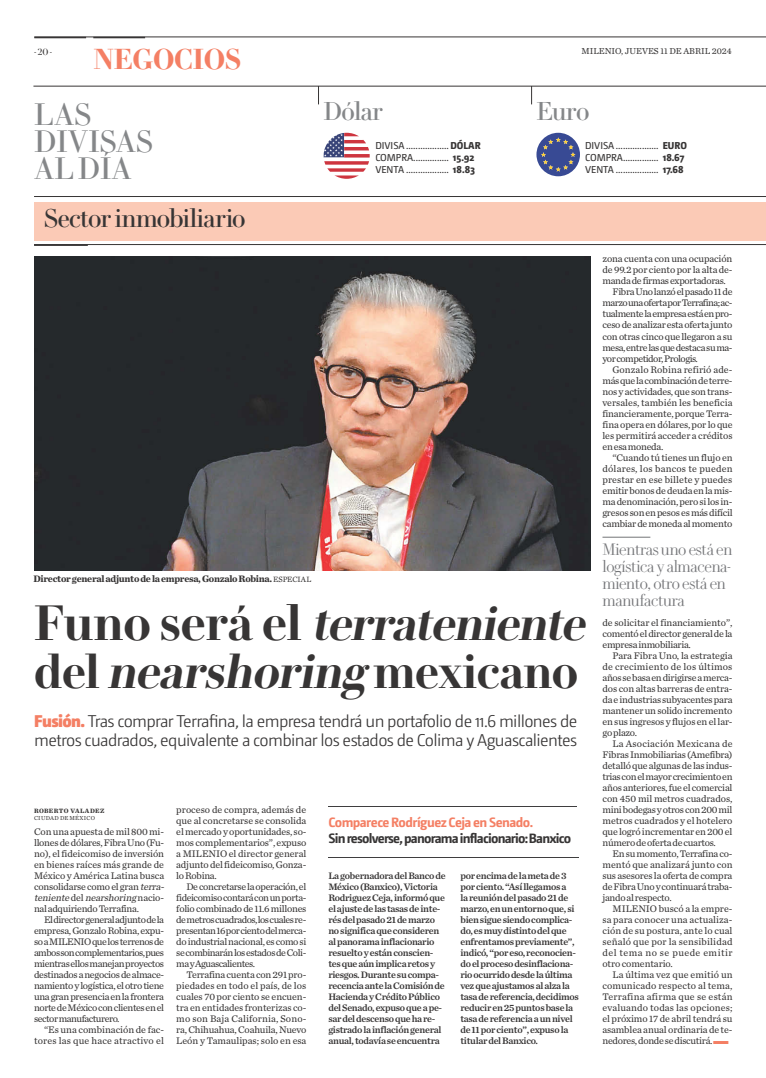
<style>
.page{position:relative;width:766px;height:1078px;background:#fff}
.page>*{position:absolute;margin:0;border:0;box-sizing:border-box;transform-origin:0 0}
.t1{font:63.4px "Chronicle Text G2";color:#f47f64;scale:.53 1}
.t2{font:italic 600 46px/48px "Le Jeune Deck";color:#373535}
.t3{font:30px/27px "Le Jeune Deck";color:#858789}
.t4{font:600 28px "Le Jeune Deck";letter-spacing:-.01em;color:#f47f64}
.t5{font:25px "Le Jeune Deck";letter-spacing:-.025em;color:#373535}
.t6{font:25px "Le Jeune Deck";letter-spacing:-.025em;color:#858789}
.t7{font:300 17px/19px "Camingo";letter-spacing:-.035em;color:#373535}
.t8{font:300 16px/17px "Le Jeune Deck";letter-spacing:-.02em;color:#737477}
.t9{font:700 13.5px "Camingo";letter-spacing:-.06em;color:#373535}
.t10{font:700 13.5px "Camingo";letter-spacing:-.04em;color:#f47f64}
.t11{font:10px/11px "Chronicle Text G2";letter-spacing:-.02em;color:#373535;text-align:justify}
.t12{font:10px/12px "Camingo";color:#373535}
.t13{font:10px "Chronicle Text G2";letter-spacing:-.04em;color:#373535}
.t14{font:10px "Chronicle Text G2";letter-spacing:-.05em;color:#373535}
.t15{font:10px "Chronicle Text G2";letter-spacing:.005em;color:#373535}
.t16{font:10px/11px "Chronicle Text G2";letter-spacing:.015em;color:#373535;text-align:right}
.t17{font:10px "Chronicle Text G2";letter-spacing:.01em;color:#373535}
.t18{font:10px "Chronicle Text G2";letter-spacing:.02em;color:#373535}
.t19{font:9.8px/11px "Chronicle Text G2 Semi";letter-spacing:-.03em;color:#373535}
.t20{font:700 9.8px "Chronicle Text G2";letter-spacing:-.03em;color:#373535}
.t21{font:9px "Chronicle Text G2";color:#373535}
.t22{font:9px "Le Jeune Deck";color:#373535}
.t23{font:700 6.5px "Chronicle Text G2";letter-spacing:.05em;color:#373535}
.t24{font:6px "Chronicle Text G2";letter-spacing:.05em;color:#373535}
.s1{font-weight:800}
.s2{font-weight:400;font-size:8px}
.s3{font-style:normal;font-size:48px}
.s4{font-style:normal}
.s5{font-weight:900;color:#f47f64}
.s6{font-style:italic}
</style>
<div class="page">
<hr style="left:34px;top:37px;width:731px;height:1px;background:#373535">
<svg style="left:531px;top:87px;width:1px;height:17px"></svg>
<svg style="left:318px;top:87px;width:1px;height:17px"></svg>
<hr style="left:33px;top:86px;width:732px;height:1px;background:#373535">
<hr style="left:34px;top:196px;width:731px;height:1px;background:#373535">
<hr style="left:34px;top:244px;width:54px;height:2px;background:#373535">
<hr style="left:34px;top:244px;width:731px;height:1px;background:#373535">
<svg style="left:536px;top:133px;width:44px;height:43px"></svg>
<svg style="left:323px;top:133px;width:46px;height:46px"></svg>
<img style="left:34px;top:256px;width:556px;height:314px">
<hr style="left:328px;top:856px;width:251px;height:1px;background:#3f3e3f">
<hr style="left:328px;top:806px;width:249px;height:1px;background:#3f3e3f">
<hr style="left:602px;top:537px;width:48px;height:1px;background:#737477">
<div style="left:34px;top:202px;width:731px;height:38px;background:#fbcab6"></div>
<p class="t22" style="left:34px;top:47px;width:20px">- 20 -</p>
<h3 class="t4" style="left:93px;top:46px;width:149px">NEGOCIOS</h3>
<p class="t21" style="left:581px;top:47px;width:152px">MILENIO, JUEVES 11 DE ABRIL 2024</p>
<h3 class="t3" style="left:34px;top:104px;width:120px">LAS<br>DIVISAS<br>AL DÍA</h3>
<h3 class="t5" style="left:44px;top:206px;width:203px">Sector inmobiliario</h3>
<h3 class="t6" style="left:323px;top:100px;width:61px">Dólar</h3>
<h3 class="t6" style="left:536px;top:100px;width:54px">Euro</h3>
<p class="t12" style="left:375px;top:140px;width:107px">DIVISA ..................<span class="s1">DÓLAR<br></span>COMPRA............... <span class="s1">15.92<br></span>VENTA .................. <span class="s1">18.83</span></p>
<p class="t12" style="left:585px;top:140px;width:103px">DIVISA .................. <span class="s1">EURO<br></span>COMPRA............... <span class="s1">18.67<br></span>VENTA .................. <span class="s1">17.68</span></p>
<p class="t11" style="left:602px;top:254px;width:131px">zona cuenta con una ocupación</p>
<p class="t11" style="left:602px;top:265px;width:131px">de 99.2 por ciento por la alta de-</p>
<p class="t11" style="left:602px;top:276px;width:125px">manda de firmas exportadoras.</p>
<p class="t11" style="left:612px;top:287px;width:121px">Fibra Uno lanzó el pasado 11 de</p>
<p class="t14" style="left:602px;top:299px;width:131px">marzo una oferta por Terrafina; ac-</p>
<p class="t13" style="left:602px;top:310px;width:131px">tualmente la empresa está en pro-</p>
<p class="t11" style="left:602px;top:320px;width:131px">ceso de analizar esta oferta junto</p>
<p class="t11" style="left:602px;top:331px;width:131px">con otras cinco que llegaron a su</p>
<p class="t13" style="left:602px;top:343px;width:131px">mesa, entre las que destaca su ma-</p>
<p class="t14" style="left:602px;top:354px;width:97px">yor competidor, Prologis.</p>
<p class="t15" style="left:612px;top:365px;width:121px">Gonzalo Robina refirió ade-</p>
<p class="t11" style="left:602px;top:375px;width:131px">más que la combinación de terre-</p>
<p class="t11" style="left:602px;top:386px;width:131px">nos y actividades, que son trans-</p>
<p class="t15" style="left:602px;top:398px;width:131px">versales, también les beneficia</p>
<p class="t11" style="left:602px;top:408px;width:131px">financieramente, porque Terra-</p>
<p class="t11" style="left:602px;top:419px;width:132px">fina opera en dólares, por lo que</p>
<p class="t11" style="left:602px;top:430px;width:131px">les permitirá acceder a créditos</p>
<p class="t11" style="left:602px;top:441px;width:62px">en esa moneda.</p>
<p class="t11" style="left:612px;top:452px;width:121px">“Cuando tú tienes un flujo en</p>
<p class="t18" style="left:602px;top:464px;width:132px">dólares, los bancos te pueden</p>
<p class="t17" style="left:602px;top:475px;width:131px">prestar en ese billete y puedes</p>
<p class="t11" style="left:602px;top:485px;width:131px">emitir bonos de deuda en la mis-</p>
<p class="t11" style="left:602px;top:496px;width:131px">ma denominación, pero si los in-</p>
<p class="t11" style="left:602px;top:507px;width:131px">gresos son en pesos es más difícil</p>
<p class="t11" style="left:602px;top:518px;width:131px">cambiar de moneda al momento</p>
<p class="t20" style="left:33px;top:574px;width:279px">Director general adjunto de la empresa, Gonzalo Robina. <span class="s2">ESPECIAL</span></p>
<h2 class="t2" style="left:34px;top:602px;width:560px"><span class="s3">F u n o s e r á e l</span> terrateniente <span class="s4">d e l</span> nearshoring <span class="s4">m e x i c a n o</span></h2>
<h3 class="t7" style="left:34px;top:712px;width:544px"><span class="s5">Fusión.</span> Tras comprar Terrafina, la empresa tendrá un portafolio de 11.6 millones de metros cuadrados, equivalente a combinar los estados de Colima y Aguascalientes</h3>
<p class="t23" style="left:34px;top:807px;width:72px">ROBERTO VALADEZ</p>
<p class="t24" style="left:34px;top:815px;width:62px">CIUDAD DE MÉXICO</p>
<p class="t11" style="left:34px;top:826px;width:133px;text-align:left">Con una apuesta de mil 800 mi&shy;llones de dólares, Fibra Uno (Fu&shy;no), el fideicomiso de inversión en bienes raíces más grande de<br>México y América Latina busca consolidarse como el gran <span class="s6">terra&shy;teniente</span> d e l <span class="s6">nearshoring</span> n a c i o - nal adquiriendo Terrafina.</p>
<p class="t11" style="left:34px;top:914px;width:131px;text-indent:10px">El director general adjunto de la empresa, Gonzalo Robina, expu&shy;so a MILENIO que los terrenos de ambos son complementarios, pues mientras ellos manejan proyectos destinados a negocios de almace&shy;namiento y logística, el otro tiene una gran presencia en la frontera norte de México con clientes en el sector manufacturero.</p>
<p class="t16" style="left:34px;top:1024px;width:131px">“Es una combinación de fac&shy;tores las que hace atractivo el</p>
<p class="t11" style="left:176px;top:804px;width:132px">proceso de compra, además de que al concretarse se consolida el mercado y oportunidades, so&shy;mos complementarios”, expuso a MILENIO el director general adjunto del fideicomiso, Gonza&shy;lo Robina.</p>
<p class="t11" style="left:176px;top:881px;width:132px;text-indent:10px">De concretarse la operación, el fideicomiso contará con un porta&shy;folio combinado de 11.6 millones de metros cuadrados, los cuales re&shy;presentan 16 por ciento del merca&shy;do industrial nacional, es como si se combinarán los estados de Coli&shy;ma y Aguascalientes.</p>
<p class="t11" style="left:176px;top:969px;width:131px;text-indent:10px">Terrafina cuenta con 291 pro&shy;piedades en todo el país, de los cuales 70 por ciento se encuen&shy;tra en entidades fronterizas co&shy;mo son Baja California, Sono&shy;ra, Chihuahua, Coahuila, Nuevo León y Tamaulipas; solo en esa</p>
<h3 class="t10" style="left:328px;top:815px;width:206px">Comparece Rodríguez Ceja en Senado.</h3>
<h3 class="t9" style="left:328px;top:831px;width:244px">Sin resolverse, panorama inflacionario: Banxico</h3>
<p class="t19" style="left:328px;top:870px;width:119px">La gobernadora del Banco de<br>México (Banxico), Victoria<br>Rodriguez Ceja, informó que el ajuste de las tasas de inte&shy;rés del pasado 21 de marzo no significa que consideren al panorama inflacionario resuelto y están conscien&shy;tes que aún implica retos y riesgos. Durante su compa&shy;recencia ante la Comisión de<br>Hacienda y Crédito Público del Senado, expuso que a pe&shy;sar del descenso que ha re&shy;gistrado la inflación general anual, todavía se encuentra</p>
<p class="t19" style="left:460px;top:870px;width:120px">por encima de la meta de 3 por ciento. “Así llegamos a<br>la reunión del pasado 21 de marzo, en un entorno que, si bien sigue siendo complica&shy;do, es muy distinto del que enfrentamos previamente”, indicó, “por eso, reconocien&shy;do el proceso desinflaciona&shy;rio ocurrido desde la última vez que ajustamos al alza la tasa de referencia, decidimos reducir en 25 puntos base la tasa de referencia a un nivel de 11 por ciento”, expuso la titular del Banxico.</p>
<h3 class="t8" style="left:602px;top:542px;width:131px">Mientras uno está en logística y almacena&shy;miento, otro está en manufactura</h3>
<p class="t11" style="left:602px;top:617px;width:131px">de solicitar el financiamiento”, comentó el director general de la empresa inmobiliaria.</p>
<p class="t11" style="left:602px;top:650px;width:131px;text-indent:10px">Para Fibra Uno, la estrategia de crecimiento de los últimos años se basa en dirigirse a merca&shy;dos con altas barreras de entra&shy;da e industrias subyacentes para mantener un solido incremento en sus ingresos y flujos en el lar&shy;go plazo.</p>
<p class="t11" style="left:602px;top:738px;width:132px;text-indent:10px">La Asociación Mexicana de Fibras Inmobiliarias (Amefibra) detalló que algunas de las indus&shy;trias con el mayor crecimiento en años anteriores, fue el comercial con 450 mil metros cuadrados, mini bodegas y otros con 200 mil metros cuadrados y el hotelero que logró incrementar en 200 el número de oferta de cuartos.</p>
<p class="t11" style="left:602px;top:848px;width:131px;text-indent:10px">En su momento, Terrafina co&shy;mentó que analizará junto con sus asesores la oferta de compra de Fibra Uno y continuará traba&shy;jando al respecto.</p>
<p class="t11" style="left:602px;top:903px;width:132px;text-indent:10px">MILENIO buscó a la empre&shy;sa para conocer una actualiza&shy;ción de su postura, ante lo cual señaló que por la sensibilidad del tema no se puede emitir otro comentario.</p>
<p class="t11" style="left:602px;top:969px;width:132px;text-indent:10px">La última vez que emitió un comunicado respecto al tema, Terrafina afirma que se están evaluando todas las opciones; el próximo 17 de abril tendrá su asamblea anual ordinaria de te&shy;nedores, donde se discutirá.</p>
<h1 class="t1" style="left:713px;top:998px;width:30px">_</h1>
</div>
